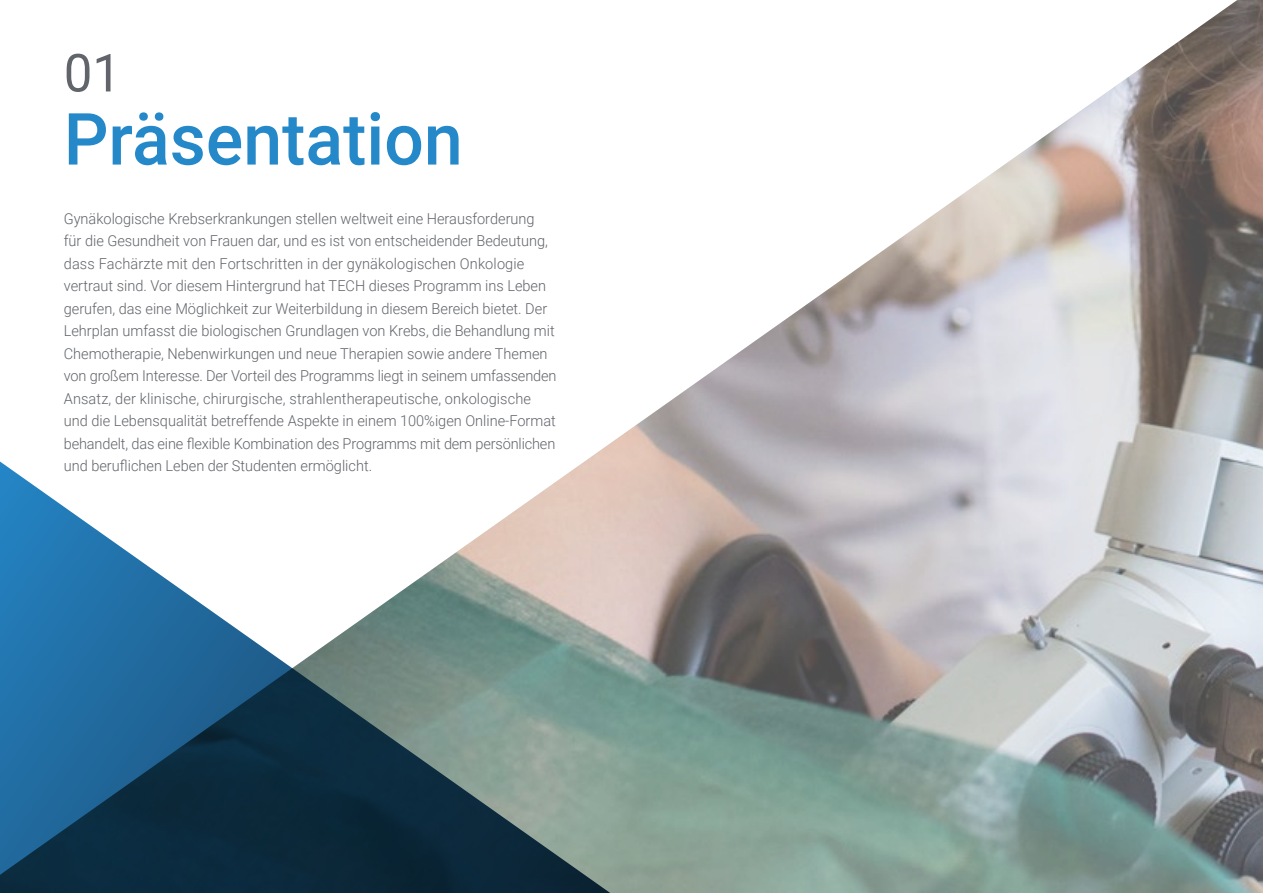
<style>
.page{position:relative;width:1263px;height:893px;background:#fff}
.page>*{position:absolute;margin:0;border:0;box-sizing:border-box;transform-origin:0 0}
.t1{font:500 72px "Roboto";color:#2488c9}
.t2{font:52.5px "Roboto";color:#61646a}
.t3{font:300 15px/22.5px "Roboto";color:#61646a}
</style>
<div class="page">
<img style="left:607px;top:0;width:656px;height:893px">
<svg style="left:0;top:446px;width:640px;height:447px"></svg>
<h2 class="t2" style="left:64px;top:36px;width:59px">01</h2>
<h1 class="t1" style="left:64px;top:89px;width:400px">Präsentation</h1>
<p class="t3" style="left:64px;top:207px;width:494px">Gynäkologische Krebserkrankungen stellen weltweit eine Herausforderung<br>für die Gesundheit von Frauen dar, und es ist von entscheidender Bedeutung, dass Fachärzte mit den Fortschritten in der gynäkologischen Onkologie vertraut sind. Vor diesem Hintergrund hat TECH dieses Programm ins Leben gerufen, das eine Möglichkeit zur Weiterbildung in diesem Bereich bietet. Der Lehrplan umfasst die biologischen Grundlagen von Krebs, die Behandlung mit Chemotherapie, Nebenwirkungen und neue Therapien sowie andere Themen von großem Interesse. Der Vorteil des Programms liegt in seinem umfassenden Ansatz, der klinische, chirurgische, strahlentherapeutische, onkologische und die Lebensqualität betreffende Aspekte in einem 100%igen Online-Format behandelt, das eine flexible Kombination des Programms mit dem persönlichen und beruflichen Leben der Studenten ermöglicht.</p>
</div>
